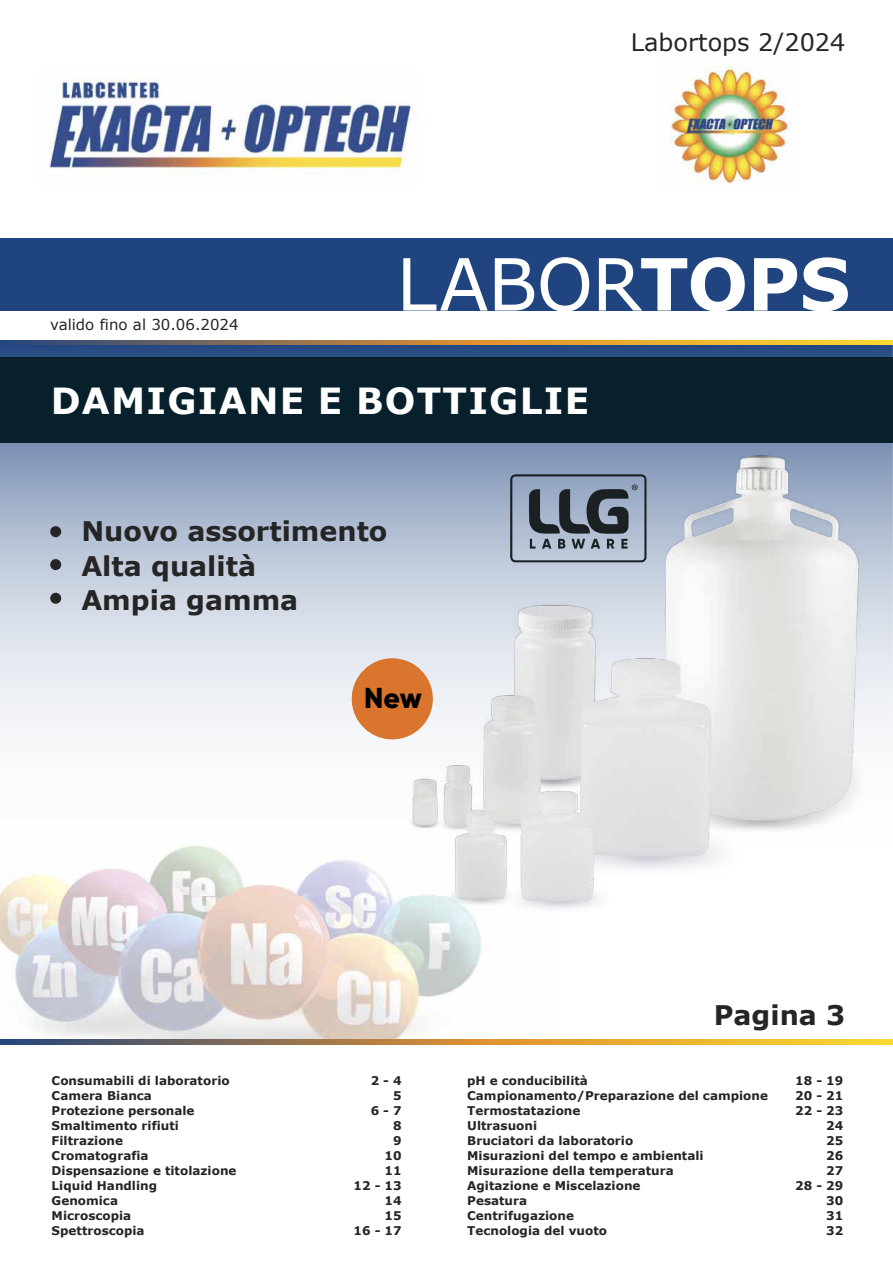
<style>
.page{position:relative;width:893px;height:1263px;background:#fff}
.page>*{position:absolute;margin:0;border:0;box-sizing:border-box;transform-origin:0 0}
.t1{font:72px "Verdana";letter-spacing:-.01em;color:#fff}
.t2{font:700 36px "Verdana";letter-spacing:.035em;color:#fff}
.t3{font:800 28.8px "Gilroy";color:#000}
.t4{font:700 27px/34.5px "Verdana";color:#262526}
.t5{font:24px "Verdana";color:#262526}
.t6{font:15px "Verdana";color:#262526}
.t7{font:700 12px/15px "Verdana";color:#262526}
.s1{font-weight:700}
</style>
<div class="page">
<svg style="left:0;top:345px;width:893px;height:387px;background:#b7c2d5"></svg>
<svg style="left:0;top:341px;width:893px;height:4px;background:#b28d45"></svg>
<img style="left:0;top:845px;width:278px;height:195px">
<svg style="left:0;top:1040px;width:278px;height:4px"></svg>
<img style="left:49px;top:80px;width:367px;height:94px">
<img style="left:669px;top:66px;width:123px;height:118px">
<div style="left:0;top:238px;width:893px;height:72px;background:#1f447f"></div>
<div style="left:0;top:358px;width:893px;height:85px;background:#08202c"></div>
<img style="left:278px;top:351px;width:615px;height:693px">
<div style="left:50px;top:526px;width:11px;height:11px;background:#262526;border-radius:50%"></div>
<div style="left:50px;top:593px;width:11px;height:11px;background:#262526;border-radius:50%"></div>
<div style="left:50px;top:559px;width:11px;height:11px;background:#262526;border-radius:50%"></div>
<div style="left:510px;top:474px;width:137px;height:89px;border:2px solid #1c2124;border-radius:4px"></div>
<svg style="left:529px;top:484px;width:109px;height:65px;background:#6f7a89"></svg>
<div style="left:352px;top:658px;width:81px;height:81px;background:#d9752d;border-radius:50%"></div>
<h3 class="t5" style="left:631px;top:31px;width:216px">Labortops 2/2024</h3>
<p class="t6" style="left:50px;top:318px;width:190px">valido fino al 30.06.2024</p>
<h1 class="t1" style="left:396px;top:244px;width:456px">LABOR<span class="s1">TOPS</span></h1>
<h2 class="t2" style="left:51px;top:384px;width:540px">DAmigiANe e bottiglie</h2>
<h3 class="t4" style="left:81px;top:516px;width:308px">Nuovo assortimento<br>Alta qualit‡<br>Ampia gamma</h3>
<h3 class="t3" style="left:364px;top:685px;width:59px">New</h3>
<h3 class="t4" style="left:714px;top:1000px;width:133px">Pagina 3</h3>
<p class="t7" style="left:52px;top:1073px;width:186px">Consumabili di laboratorio<br>Camera bianca<br>Protezione personale<br>Smaltimento rifiuti<br>Filtrazione<br>Cromatografia<br>Dispensazione e titolazione liquid Handling<br>genomica<br>microscopia<br>Spettroscopia</p>
<p class="t7" style="left:467px;top:1073px;width:302px">pH e conducibilit‡<br>Campionamento/Preparazione del campione termostatazione<br>Ultrasuoni<br>bruciatori da laboratorio<br>misurazioni del tempo e ambientali misurazione della temperatura<br>Agitazione e miscelazione<br>Pesatura<br>Centrifugazione<br>tecnologia del vuoto</p>
<p class="t7" style="left:354px;top:1073px;width:50px;text-align:right">2 - 4<br>5<br>6 - 7<br>8<br>9<br>10<br>11<br>12 - 13<br>14<br>15<br>16 - 17</p>
<p class="t7" style="left:795px;top:1073px;width:50px;text-align:right">18 - 19<br>20 - 21<br>22 - 23<br>24<br>25<br>26<br>27<br>28 - 29<br>30<br>31<br>32</p>
</div>
